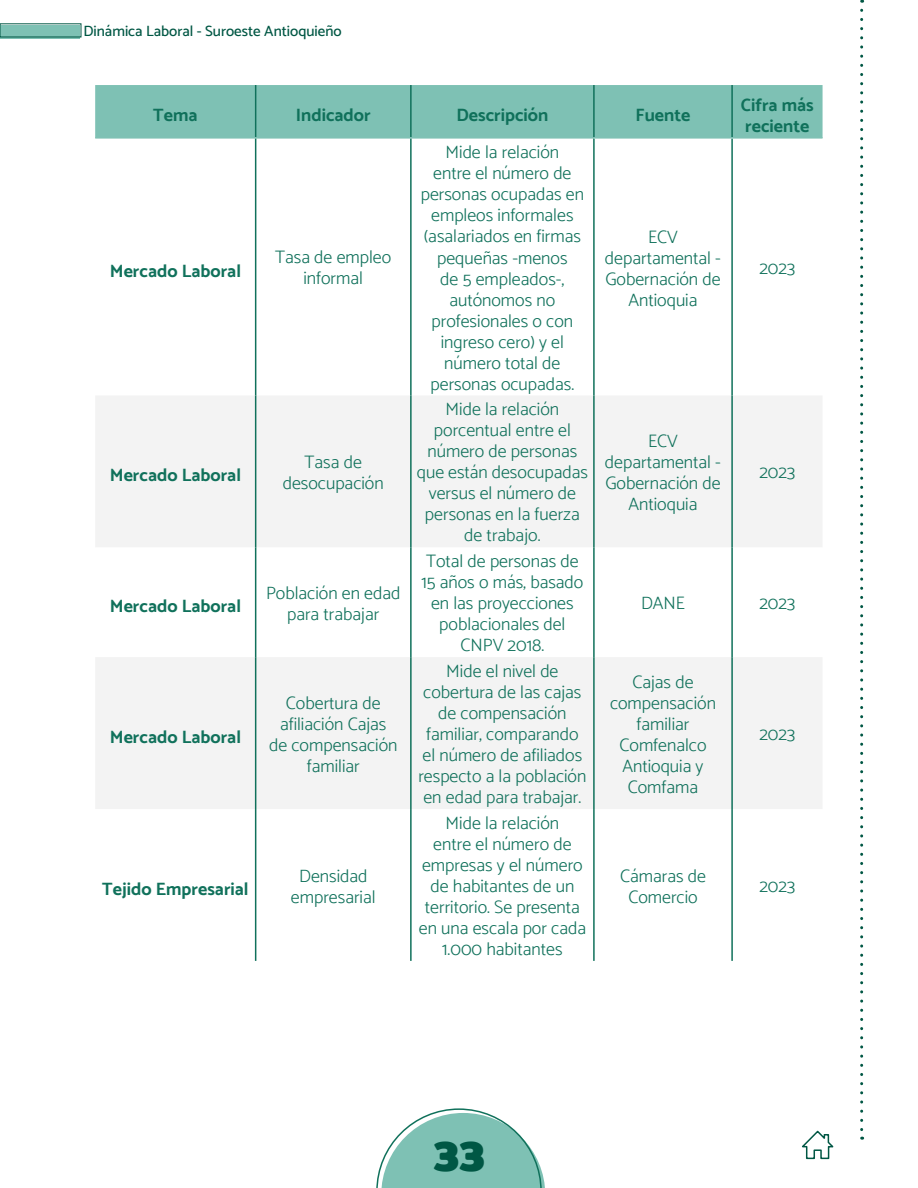
<style>
.page{position:relative;width:918px;height:1188px;background:#fff}
.page>*{position:absolute;margin:0;border:0;box-sizing:border-box;transform-origin:0 0}
.t1{font:700 42px "Mitr";color:#005744}
.t2{font:300 18px/21px "Catamaran";color:#10715b;text-align:center}
.t3{font:700 18px/21px "Catamaran";color:#10715b}
.t4{font:100 15px "Catamaran";color:#005744}
</style>
<div class="page">
<svg style="left:860px;top:10px;width:3px;height:1130px"></svg>
<svg style="left:802px;top:1130px;width:32px;height:30px"></svg>
<svg style="left:376px;top:1108px;width:169px;height:80px"></svg>
<svg style="left:0;top:26px;width:80px;height:13px"></svg>
<div style="left:95px;top:85px;width:728px;height:52px;background:#7ec1b4"></div>
<svg style="left:96px;top:395px;width:726px;height:414px;fill:#f3f3f3"></svg>
<hr style="left:255px;top:85px;width:1px;height:52px;background:#10715b">
<hr style="left:410px;top:85px;width:2px;height:52px;background:#10715b">
<hr style="left:95px;top:137px;width:161px;height:2px;background:#7ec1b4">
<hr style="left:256px;top:137px;width:155px;height:2px;background:#7ec1b4">
<hr style="left:411px;top:137px;width:183px;height:2px;background:#7ec1b4">
<hr style="left:255px;top:139px;width:1px;height:256px;background:#10715b">
<hr style="left:410px;top:139px;width:2px;height:256px;background:#10715b">
<hr style="left:593px;top:139px;width:2px;height:256px;background:#10715b">
<hr style="left:731px;top:139px;width:2px;height:256px;background:#10715b">
<hr style="left:255px;top:395px;width:1px;height:152px;background:#10715b">
<hr style="left:410px;top:395px;width:2px;height:152px;background:#10715b">
<hr style="left:593px;top:395px;width:2px;height:152px;background:#10715b">
<hr style="left:731px;top:395px;width:2px;height:152px;background:#10715b">
<hr style="left:255px;top:547px;width:1px;height:110px;background:#10715b">
<hr style="left:410px;top:547px;width:2px;height:110px;background:#10715b">
<hr style="left:593px;top:547px;width:2px;height:110px;background:#10715b">
<hr style="left:731px;top:547px;width:2px;height:110px;background:#10715b">
<hr style="left:255px;top:657px;width:1px;height:152px;background:#10715b">
<hr style="left:410px;top:657px;width:2px;height:152px;background:#10715b">
<hr style="left:593px;top:657px;width:2px;height:152px;background:#10715b">
<hr style="left:731px;top:657px;width:2px;height:152px;background:#10715b">
<hr style="left:255px;top:809px;width:1px;height:152px;background:#10715b">
<hr style="left:410px;top:809px;width:2px;height:152px;background:#10715b">
<hr style="left:593px;top:809px;width:2px;height:152px;background:#10715b">
<hr style="left:731px;top:809px;width:2px;height:152px;background:#10715b">
<hr style="left:593px;top:85px;width:2px;height:52px;background:#10715b">
<hr style="left:731px;top:85px;width:2px;height:52px;background:#10715b">
<hr style="left:594px;top:137px;width:138px;height:2px;background:#7ec1b4">
<hr style="left:732px;top:137px;width:91px;height:2px;background:#7ec1b4">
<p class="t4" style="left:83px;top:20px;width:260px">Dinámica Laboral - Suroeste Antioquieño</p>
<p class="t3" style="left:153px;top:104px;width:46px">Tema</p>
<p class="t3" style="left:296px;top:104px;width:76px">Indicador</p>
<p class="t3" style="left:456px;top:104px;width:93px">Descripción</p>
<p class="t3" style="left:636px;top:104px;width:56px">Fuente</p>
<p class="t3" style="left:741px;top:94px;width:74px">Cifra más reciente</p>
<p class="t3" style="left:110px;top:260px;width:133px">Mercado Laboral</p>
<p class="t2" style="left:275px;top:247px;width:118px">Tasa de empleo informal</p>
<p class="t2" style="left:421px;top:142px;width:165px">Mide la relación<br>entre el número de personas ocupadas en empleos informales (asalariados en firmas pequeñas -menos<br>de 5 empleados-, autónomos no profesionales o con ingreso cero) y el número total de personas ocupadas.</p>
<p class="t2" style="left:605px;top:226px;width:118px">ECV departamental -<br>Gobernación de<br>Antioquia</p>
<p class="t2" style="left:759px;top:257px;width:37px">2023</p>
<p class="t3" style="left:110px;top:464px;width:133px">Mercado Laboral</p>
<p class="t2" style="left:283px;top:451px;width:102px">Tasa de desocupación</p>
<p class="t2" style="left:417px;top:399px;width:173px">Mide la relación porcentual entre el número de personas que están desocupadas versus el número de personas en la fuerza de trabajo.</p>
<p class="t2" style="left:605px;top:430px;width:118px">ECV departamental -<br>Gobernación de<br>Antioquia</p>
<p class="t2" style="left:759px;top:462px;width:37px">2023</p>
<p class="t3" style="left:110px;top:595px;width:133px">Mercado Laboral</p>
<p class="t2" style="left:266px;top:582px;width:136px">Población en edad para trabajar</p>
<p class="t2" style="left:421px;top:551px;width:164px">Total de personas de<br>15 años o más, basado en las proyecciones poblacionales del<br>CNPV 2018.</p>
<p class="t2" style="left:641px;top:593px;width:45px">DANE</p>
<p class="t2" style="left:759px;top:593px;width:37px">2023</p>
<p class="t3" style="left:110px;top:726px;width:133px">Mercado Laboral</p>
<p class="t2" style="left:269px;top:692px;width:130px">Cobertura de afiliación Cajas de compensación familiar</p>
<p class="t2" style="left:418px;top:661px;width:170px">Mide el nivel de cobertura de las cajas de compensación familiar, comparando el número de afiliados respecto a la población en edad para trabajar.</p>
<p class="t2" style="left:610px;top:671px;width:107px">Cajas de compensación familiar<br>Comfenalco<br>Antioquia y<br>Comfama</p>
<p class="t2" style="left:759px;top:724px;width:37px">2023</p>
<p class="t3" style="left:102px;top:878px;width:148px">Tejido Empresarial</p>
<p class="t2" style="left:291px;top:865px;width:86px">Densidad empresarial</p>
<p class="t2" style="left:419px;top:812px;width:169px">Mide la relación<br>entre el número de empresas y el número de habitantes de un territorio. Se presenta en una escala por cada<br>1.000 habitantes</p>
<p class="t2" style="left:620px;top:865px;width:87px">Cámaras de<br>Comercio</p>
<p class="t2" style="left:759px;top:876px;width:37px">2023</p>
<h1 class="t1" style="left:434px;top:1124px;width:52px">33</h1>
</div>
